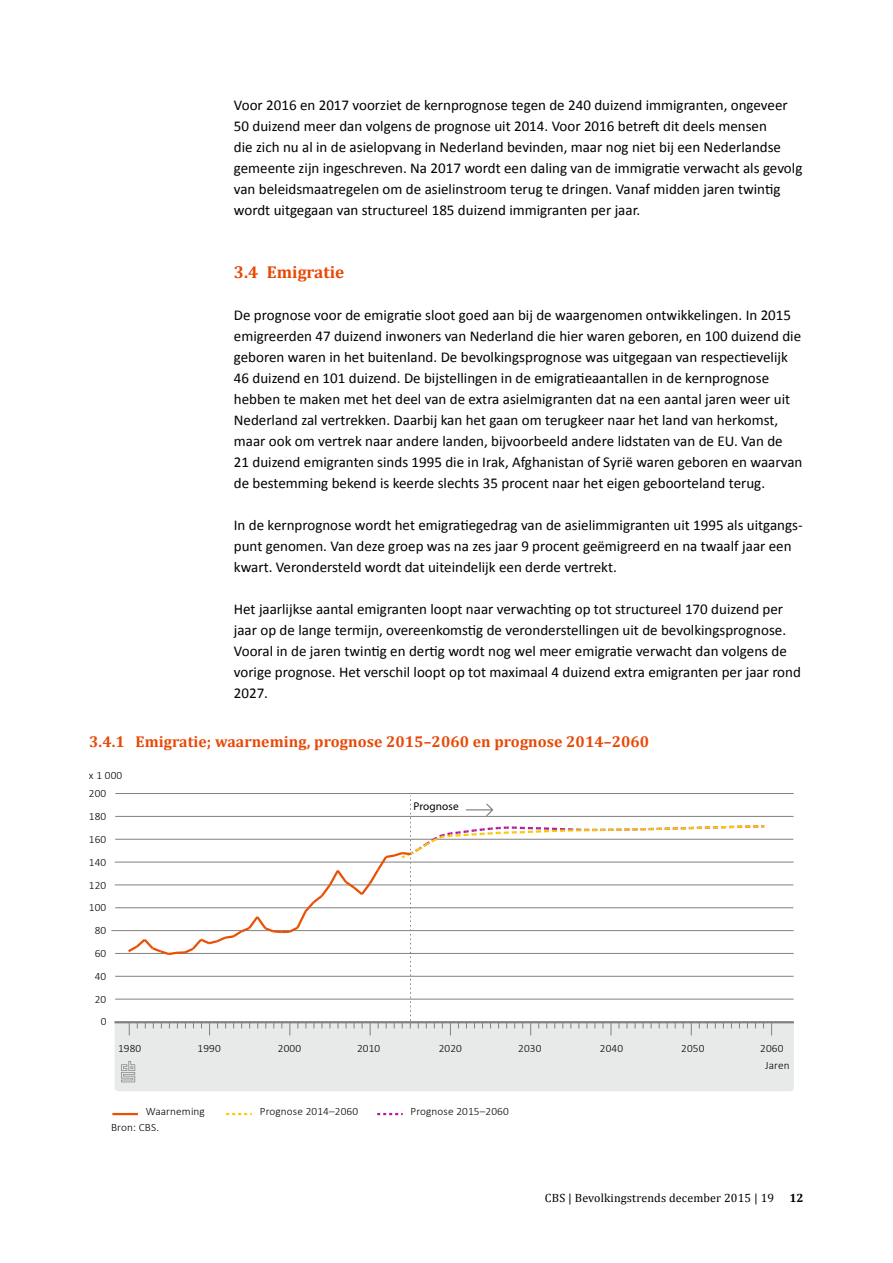
<style>
.page{position:relative;width:893px;height:1263px;background:#fff}
.page>*{position:absolute;margin:0;border:0;box-sizing:border-box;transform-origin:0 0}
.t1{font:700 17.25px "Cambria";color:#e84806}
.t2{font:700 15.75px "Cambria";letter-spacing:.005em;color:#e84806}
._004_brood{font:15px/21px "Calibri";color:#000}
.t3{font:12px "Cambria";letter-spacing:.01em;color:#000}
.t4{font:700 12px "Cambria";color:#000}
.t5{font:300 11.25px "Calibri";letter-spacing:.01em;color:#000}
.t6{font:11.25px "Myriad Pro";letter-spacing:.01em;color:#000}
</style>
<div class="page">
<div style="left:115px;top:1023px;width:679px;height:68px;background:#e8e9e9"></div>
<svg style="left:121px;top:1061px;width:14px;height:21px"></svg>
<svg style="left:377px;top:1113px;width:26px;height:2px"></svg>
<svg style="left:226px;top:1113px;width:26px;height:2px"></svg>
<hr style="left:112px;top:1113px;width:26px;height:2px;background:#ea4f04">
<hr style="left:115px;top:999px;width:679px;height:1px;background:#818181">
<hr style="left:115px;top:976px;width:679px;height:1px;background:#818181">
<hr style="left:115px;top:953px;width:679px;height:1px;background:#818181">
<hr style="left:111px;top:930px;width:683px;height:1px;background:#818181">
<hr style="left:115px;top:907px;width:678px;height:1px;background:#818181">
<hr style="left:115px;top:885px;width:678px;height:1px;background:#818181">
<hr style="left:115px;top:862px;width:679px;height:1px;background:#818181">
<hr style="left:115px;top:839px;width:678px;height:1px;background:#818181">
<hr style="left:115px;top:816px;width:679px;height:1px;background:#818181">
<hr style="left:115px;top:793px;width:679px;height:1px;background:#818181">
<hr style="left:115px;top:1021px;width:679px;height:2px;background:#818181">
<svg style="left:771px;top:1023px;width:1px;height:12px"></svg>
<svg style="left:126px;top:796px;width:638px;height:239px"></svg>
<p class="_004_brood" style="left:234px;top:95px;width:570px">Voor 2016 en 2017 voorziet de kernprognose tegen de 240 duizend immigranten, ongeveer 50 duizend meer dan volgens de prognose uit 2014. Voor 2016 betreft dit deels mensen<br>die zich nu al in de asielopvang in Nederland bevinden, maar nog niet bij een Nederlandse gemeente zijn ingeschreven. Na 2017 wordt een daling van de immigratie verwacht als gevolg van beleidsmaatregelen om de asielinstroom terug te dringen. Vanaf midden jaren twintig wordt uitgegaan van structureel 185 duizend immigranten per jaar.</p>
<p class="t1" style="left:234px;top:260px;width:112px">3.4 Emigratie</p>
<p class="_004_brood" style="left:234px;top:305px;width:570px">De prognose voor de emigratie sloot goed aan bij de waargenomen ontwikkelingen. In 2015 emigreerden 47 duizend inwoners van Nederland die hier waren geboren, en 100 duizend die geboren waren in het buitenland. De bevolkingsprognose was uitgegaan van respectievelijk 46 duizend en 101 duizend. De bijstellingen in de emigratieaantallen in de kernprognose hebben te maken met het deel van de extra asielmigranten dat na een aantal jaren weer uit Nederland zal vertrekken. Daarbij kan het gaan om terugkeer naar het land van herkomst, maar ook om vertrek naar andere landen, bijvoorbeeld andere lidstaten van de EU. Van de<br>21 duizend emigranten sinds 1995 die in Irak, Afghanistan of Syrië waren geboren en waarvan de bestemming bekend is keerde slechts 35 procent naar het eigen geboorteland terug.</p>
<p class="_004_brood" style="left:234px;top:515px;width:570px">In de kernprognose wordt het emigratiegedrag van de asielimmigranten uit 1995 als uitgangs&shy;punt genomen. Van deze groep was na zes jaar 9 procent geëmigreerd en na twaalf jaar een kwart. Verondersteld wordt dat uiteindelijk een derde vertrekt.</p>
<p class="_004_brood" style="left:234px;top:599px;width:569px">Het jaarlijkse aantal emigranten loopt naar verwachting op tot structureel 170 duizend per jaar op de lange termijn, overeenkomstig de veronderstellingen uit de bevolkingsprognose.<br>Vooral in de jaren twintig en dertig wordt nog wel meer emigratie verwacht dan volgens de vorige prognose. Het verschil loopt op tot maximaal 4 duizend extra emigranten per jaar rond 2027.</p>
<p class="t2" style="left:89px;top:730px;width:562px">3.4.1 Emigratie; waarneming, prognose 2015–2060 en prognose 2014–2060</p>
<p class="t5" style="left:89px;top:768px;width:35px">x 1 000</p>
<p class="t5" style="left:89px;top:786px;width:19px">200</p>
<p class="t5" style="left:89px;top:809px;width:19px">180</p>
<p class="t5" style="left:89px;top:832px;width:19px">160</p>
<p class="t5" style="left:89px;top:855px;width:19px">140</p>
<p class="t5" style="left:89px;top:878px;width:19px">120</p>
<p class="t5" style="left:89px;top:900px;width:19px">100</p>
<p class="t5" style="left:95px;top:924px;width:13px">80</p>
<p class="t5" style="left:95px;top:946px;width:13px">60</p>
<p class="t5" style="left:95px;top:969px;width:13px">40</p>
<p class="t5" style="left:95px;top:992px;width:13px">20</p>
<p class="t5" style="left:101px;top:1014px;width:7px">0</p>
<p class="t6" style="left:414px;top:799px;width:47px">Prognose</p>
<p class="t5" style="left:118px;top:1041px;width:25px">1980</p>
<p class="t5" style="left:198px;top:1041px;width:25px">1990</p>
<p class="t5" style="left:278px;top:1041px;width:25px">2000</p>
<p class="t5" style="left:357px;top:1041px;width:25px">2010</p>
<p class="t5" style="left:439px;top:1041px;width:25px">2020</p>
<p class="t5" style="left:518px;top:1041px;width:25px">2030</p>
<p class="t5" style="left:600px;top:1041px;width:25px">2040</p>
<p class="t5" style="left:681px;top:1041px;width:25px">2050</p>
<p class="t5" style="left:760px;top:1041px;width:25px">2060</p>
<p class="t5" style="left:765px;top:1058px;width:26px">Jaren</p>
<p class="t5" style="left:146px;top:1105px;width:61px">Waarneming</p>
<p class="t5" style="left:260px;top:1105px;width:100px">Prognose 2014–2060</p>
<p class="t5" style="left:410px;top:1105px;width:100px">Prognose 2015–2060</p>
<p class="t5" style="left:111px;top:1120px;width:50px">Bron: CBS.</p>
<p class="t3" style="left:545px;top:1191px;width:231px">CBS | Bevolkingstrends december 2015 | 19</p>
<p class="t4" style="left:789px;top:1190px;width:16px">12</p>
</div>
